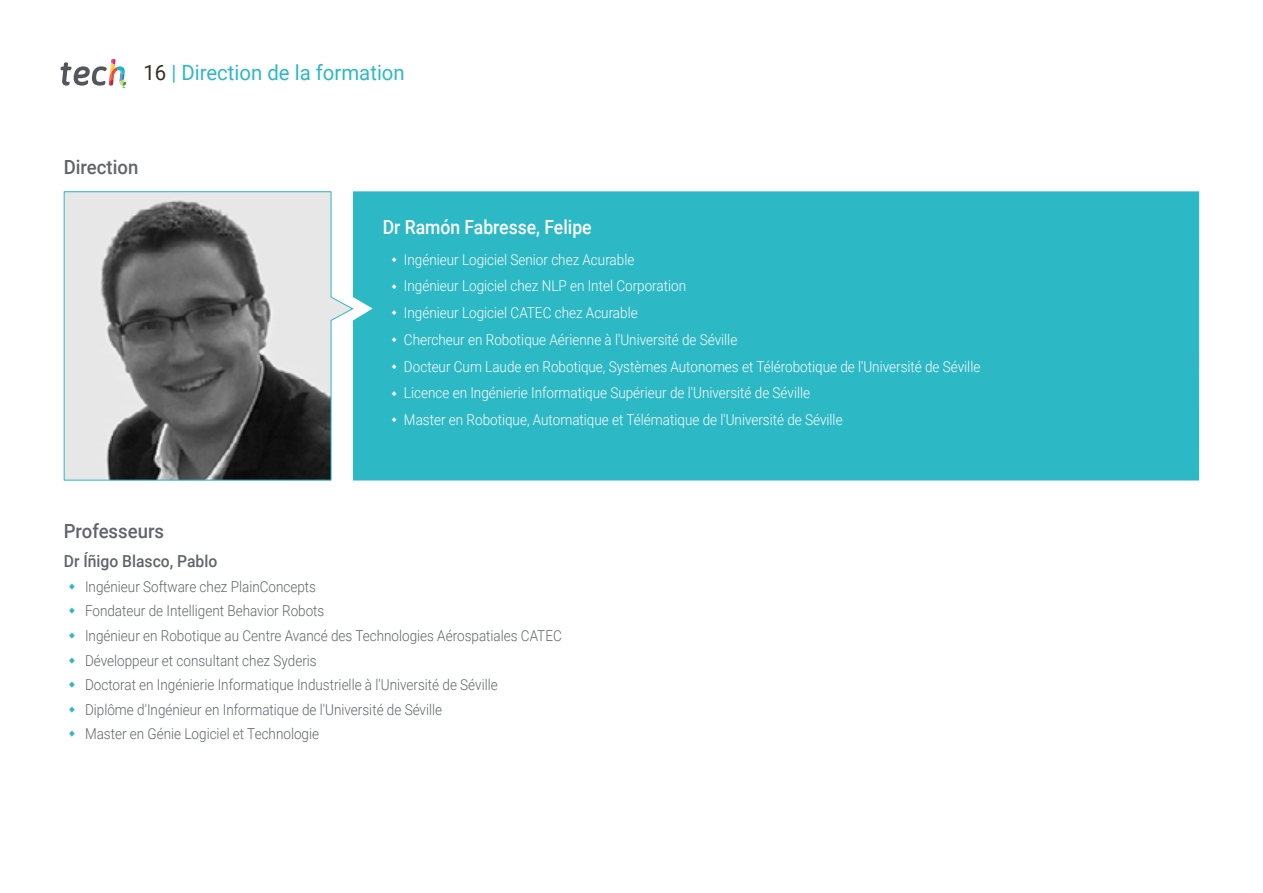
<style>
.page{position:relative;width:1263px;height:893px;background:#fff}
.page>*{position:absolute;margin:0;border:0;box-sizing:border-box;transform-origin:0 0}
.t1{font:21px "Roboto";color:#2db8c5}
.t2{font:500 19.5px "Roboto";color:#fff;scale:.9 1}
.t3{font:500 19.5px "Roboto";color:#61646a;scale:.95 1}
.t4{font:500 16.5px "Roboto";color:#61646a;scale:.95 1}
.t5{font:300 15px/26.7px "Roboto";color:#fff;scale:.9 1}
.t6{font:300 15px/24.6px "Roboto";color:#61646a;scale:.9 1}
.s1{color:#312e20}
</style>
<div class="page">
<svg style="left:61px;top:59px;width:65px;height:29px"></svg>
<div style="left:354px;top:191px;width:845px;height:289px;background:#2db8c5"></div>
<svg style="left:63px;top:191px;width:291px;height:290px;background:#929495"></svg>
<svg style="left:392px;top:257px;width:5px;height:5px"></svg>
<svg style="left:392px;top:284px;width:5px;height:5px"></svg>
<svg style="left:392px;top:310px;width:5px;height:5px"></svg>
<svg style="left:392px;top:337px;width:5px;height:5px"></svg>
<svg style="left:392px;top:364px;width:5px;height:5px"></svg>
<svg style="left:392px;top:391px;width:5px;height:5px"></svg>
<svg style="left:392px;top:417px;width:5px;height:5px"></svg>
<h1 class="t1" style="left:144px;top:57px;width:263px"><span class="s1">16</span> | Direction de la formation</h1>
<h2 class="t3" style="left:64px;top:154px;width:80px">Direction</h2>
<h2 class="t2" style="left:383px;top:213px;width:234px">Dr Ramón Fabresse, Felipe</h2>
<p class="t5" style="left:404px;top:245px;width:642px">Ingénieur Logiciel Senior chez Acurable<br>Ingénieur Logiciel chez NLP en Intel Corporation<br>Ingénieur Logiciel CATEC chez Acurable<br>Chercheur en Robotique Aérienne à l'Université de Séville<br>Docteur Cum Laude en Robotique, Systèmes Autonomes et Télérobotique de l'Université de Séville Licence en Ingénierie Informatique Supérieur de l'Université de Séville<br>Master en Robotique, Automatique et Télématique de l'Université de Séville</p>
<h2 class="t3" style="left:64px;top:517px;width:107px">Professeurs</h2>
<p class="t4" style="left:64px;top:550px;width:163px">Dr Íñigo Blasco, Pablo</p>
<p class="t6" style="left:85px;top:573px;width:531px">Ingénieur Software chez PlainConcepts<br>Fondateur de Intelligent Behavior Robots<br>Ingénieur en Robotique au Centre Avancé des Technologies Aérospatiales CATEC Développeur et consultant chez Syderis<br>Doctorat en Ingénierie Informatique Industrielle à l'Université de Séville<br>Diplôme d'Ingénieur en Informatique de l'Université de Séville<br>Master en Génie Logiciel et Technologie</p>
</div>
